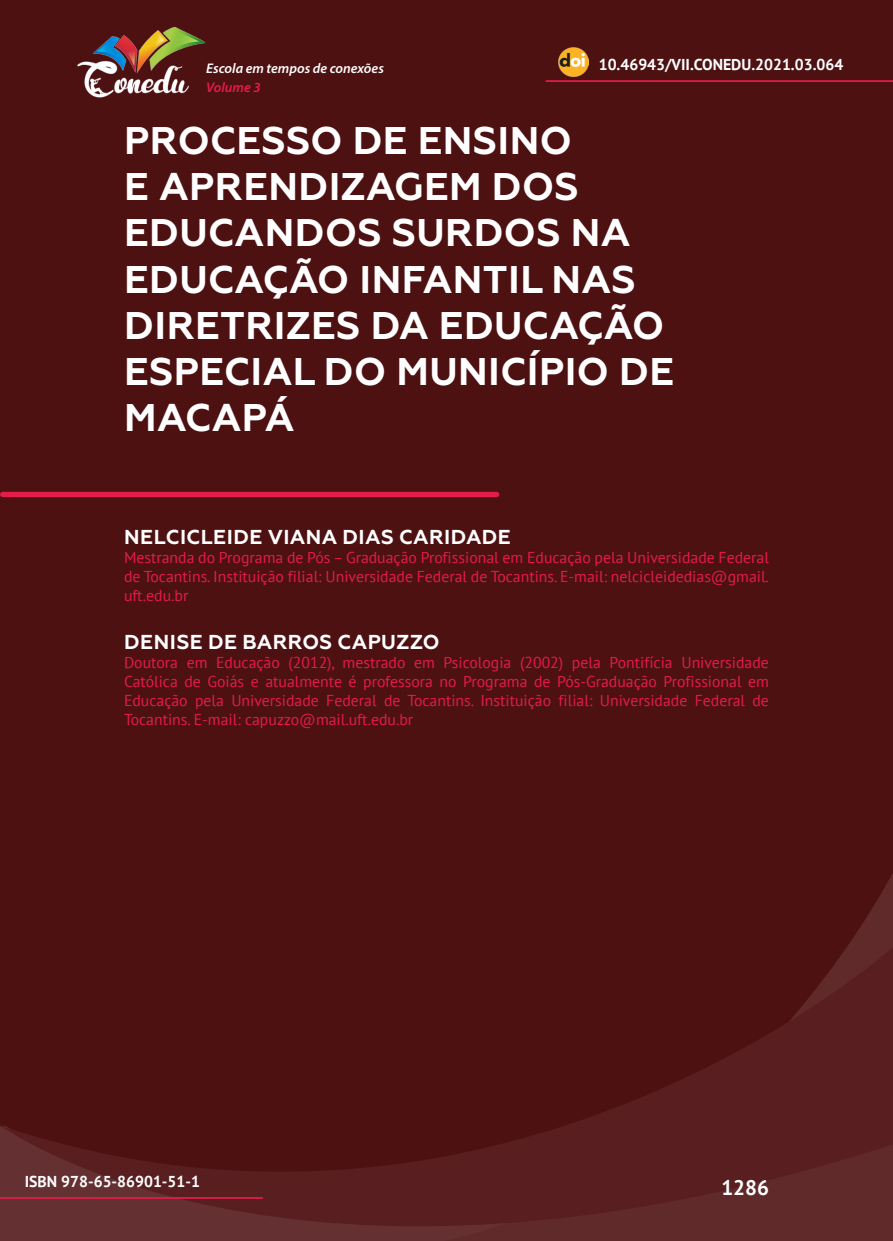
<style>
.page{position:relative;width:893px;height:1241px;background:#fff}
.page>*{position:absolute;margin:0;border:0;box-sizing:border-box;transform-origin:0 0}
._0_TÍTULO{font:700 38.5px/46.2px "Geometria";letter-spacing:.01em;color:#fff}
.t1{font:700 21px "PT Sans";color:#fff}
._1_AUTOR{font:700 20.12px "Geometria";letter-spacing:.02em;color:#fff}
._2_FORMACAO{font:15.75px/18.9px "PT Sans";color:#e41c48;text-align:justify}
.t2{font:700 15.75px "PT Sans";color:#fff}
.t3{font:italic 600 14px "Myriad Pro";color:#fff}
.t4{font:italic 600 14px "Myriad Pro";color:#e41c48}
</style>
<div class="page">
<div style="left:0;top:0;width:893px;height:1240px;background:#4e1112"></div>
<svg style="left:847px;top:873px;width:46px;height:74px"></svg>
<svg style="left:0;top:947px;width:893px;height:293px"></svg>
<hr style="left:0;top:1196px;width:263px;height:2px;background:#e41c48">
<div style="left:3px;top:492px;width:494px;height:5px;background:#e41c48"></div>
<hr style="left:546px;top:80px;width:347px;height:2px;background:#e41c48">
<img style="left:559px;top:47px;width:30px;height:30px">
<img style="left:77px;top:27px;width:129px;height:71px">
<p class="t3" style="left:206px;top:59px;width:179px">Escola em tempos de conexões</p>
<p class="t2" style="left:599px;top:54px;width:246px">10.46943/VII.CONEDU.2021.03.064</p>
<p class="t4" style="left:206px;top:78px;width:56px">Volume 3</p>
<p class="_0_TÍTULO" style="left:124px;top:118px;width:551px">PROCESSO DE ENSINO<br>E APRENDIZAGEM DOS<br>EDUCANDOS SURDOS NA<br>EDUCAÇÃO INFANTIL NAS<br>DIRETRIZES DA EDUCAÇÃO<br>ESPECIAL DO MUNICÍPIO DE<br>MACAPÁ</p>
<p class="_1_AUTOR" style="left:124px;top:525px;width:388px">NELCICLEIDE VIANA DIAS CARIDADE</p>
<p class="_2_FORMACAO" style="left:124px;top:548px;width:646px">Mestranda do Programa de Pós – Graduação Profissional em Educação pela Universidade Federal de Tocantins. Instituição filial: Universidade Federal de Tocantins. E-mail: nelcicleidedias@gmail. uft.edu.br</p>
<p class="_1_AUTOR" style="left:124px;top:630px;width:317px">DENISE DE BARROS CAPUZZO</p>
<p class="_2_FORMACAO" style="left:124px;top:653px;width:646px">Doutora em Educação (2012), mestrado em Psicologia (2002) pela Pontifícia Universidade Católica de Goiás e atualmente é professora no Programa de Pós-Graduação Profissional em Educação pela Universidade Federal de Tocantins. Instituição filial: Universidade Federal de Tocantins. E-mail: capuzzo@mail.uft.edu.br</p>
<p class="t2" style="left:25px;top:1170px;width:177px">ISBN 978-65-86901-51-1</p>
<p class="t1" style="left:721px;top:1173px;width:49px">1286</p>
</div>
